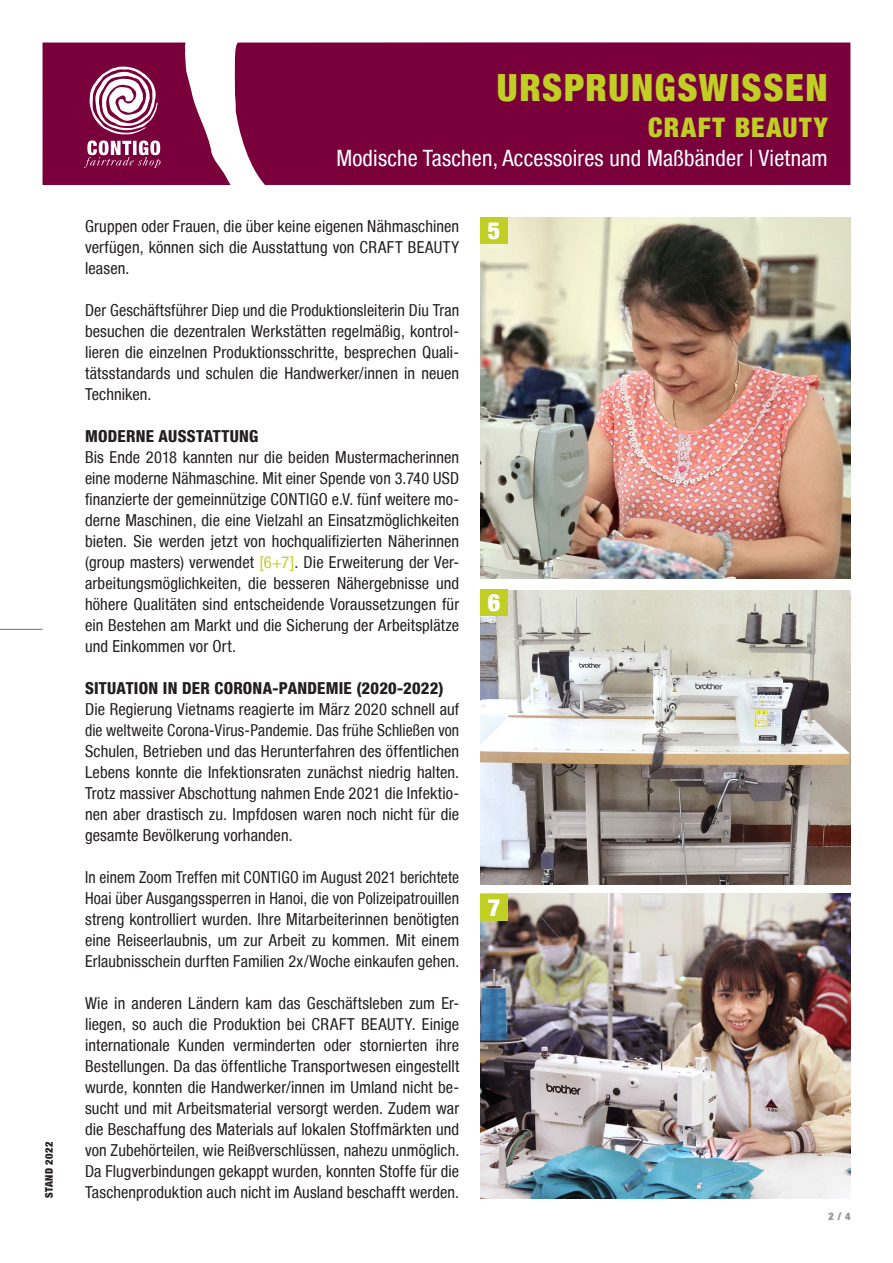
<style>
.page{position:relative;width:893px;height:1263px;background:#fff}
.page>*{position:absolute;margin:0;border:0;box-sizing:border-box;transform-origin:0 0}
.t1{font:900 condensed 37.5px "Helvetica Neue LT";letter-spacing:.045em;color:#c1ce23}
.t2{font:900 condensed 27px "Helvetica Neue LT";letter-spacing:.055em;color:#c1ce23}
.t3{font:900 condensed 24px "Helvetica Neue LT";color:#fff}
.t4{font:condensed 22.5px "Helvetica Neue LT";letter-spacing:.01em;color:#fff}
.t5{font:condensed 16.5px/21px "Helvetica Neue LT";letter-spacing:.005em;color:#231f20;text-align:justify}
.t6{font:condensed 16.5px/21px "Helvetica Neue LT";letter-spacing:.005em;color:#231f20;text-align:justify;scale:.95 1}
.t7{font:800 condensed 16.5px "Helvetica Neue LT";letter-spacing:.015em;color:#231f20}
.t8{font:900 condensed 10.5px "Helvetica Neue LT";letter-spacing:.05em;color:#231f20}
.t9{font:900 condensed 10.5px "Helvetica Neue LT";color:#939598}
.s1{color:#c1ce23}
</style>
<div class="page">
<div style="left:234px;top:42px;width:616px;height:143px;background:#7a003b"></div>
<svg style="left:43px;top:43px;width:188px;height:142px"></svg>
<hr style="left:0;top:629px;width:43px;height:1px;background:#808285">
<img style="left:480px;top:218px;width:370px;height:361px">
<img style="left:480px;top:591px;width:370px;height:293px">
<div style="left:480px;top:217px;width:28px;height:27px;background:#c1ce23"></div>
<div style="left:480px;top:589px;width:28px;height:27px;background:#c1ce23"></div>
<img style="left:480px;top:894px;width:370px;height:304px">
<div style="left:480px;top:894px;width:28px;height:26px;background:#c1ce23"></div>
<p class="t8" style="left:43px;top:1198px;width:59px;rotate:-90deg">STAND 2022</p>
<h1 class="t1" style="left:497px;top:65px;width:332px">URSPRUNGSWISSEN</h1>
<h2 class="t2" style="left:648px;top:111px;width:181px">CRAFT BEAUTY</h2>
<h3 class="t4" style="left:336px;top:145px;width:493px">Modische Taschen, Accessoires und Maßbänder | Vietnam</h3>
<p class="t5" style="left:85px;top:216px;width:376px">Gruppen oder Frauen, die über keine eigenen Nähmaschinen verfügen, können sich die Ausstattung von CRAFT BEAUTY leasen.</p>
<p class="t5" style="left:85px;top:300px;width:376px">Der Geschäftsführer Diep und die Produktionsleiterin Diu Tran besuchen die dezentralen Werkstätten regelmäßig, kontrol&shy;lieren die einzelnen Produktionsschritte, besprechen Quali&shy;tätsstandards und schulen die Handwerker/innen in neuen Techniken.</p>
<p class="t7" style="left:85px;top:426px;width:175px">MODERNE AUSSTATTUNG</p>
<p class="t5" style="left:85px;top:447px;width:376px">Bis Ende 2018 kannten nur die beiden Mustermacherinnen eine moderne Nähmaschine. Mit einer Spende von 3.740 USD finanzierte der gemeinnützige CONTIGO e.V. fünf weitere mo&shy;derne Maschinen, die eine Vielzahl an Einsatzmöglichkeiten bieten. Sie werden jetzt von hochqualifizierten Näherinnen (group masters) verwendet <span class="s1">[6+7]</span>. Die Erweiterung der Ver&shy;arbeitungsmöglichkeiten, die besseren Nähergebnisse und höhere Qualitäten sind entscheidende Voraussetzungen für ein Bestehen am Markt und die Sicherung der Arbeitsplätze und Einkommen vor Ort.</p>
<p class="t7" style="left:85px;top:678px;width:360px">SITUATION IN DER CORONA-PANDEMIE (2020-2022)</p>
<p class="t5" style="left:85px;top:699px;width:376px">Die Regierung Vietnams reagierte im März 2020 schnell auf die weltweite Corona-Virus-Pandemie. Das frühe Schließen von Schulen, Betrieben und das Herunterfahren des öffentlichen Lebens konnte die Infektionsraten zunächst niedrig halten.<br>Trotz massiver Abschottung nahmen Ende 2021 die Infektio&shy;nen aber drastisch zu. Impfdosen waren noch nicht für die gesamte Bevölkerung vorhanden.</p>
<p class="t6" style="left:85px;top:867px;width:395px">In einem Zoom Treffen mit CONTIGO im August 2021 berichtete Hoai über Ausgangssperren in Hanoi, die von Polizeipatrouillen streng kontrolliert wurden. Ihre Mitarbeiterinnen benötigten eine Reiseerlaubnis, um zur Arbeit zu kommen. Mit einem Erlaubnisschein durften Familien 2x/Woche einkaufen gehen.</p>
<p class="t5" style="left:85px;top:993px;width:376px">Wie in anderen Ländern kam das Geschäftsleben zum Er&shy;liegen, so auch die Produktion bei CRAFT BEAUTY. Einige internationale Kunden verminderten oder stornierten ihre Bestellungen. Da das öffentliche Transportwesen eingestellt wurde, konnten die Handwerker/innen im Umland nicht be&shy;sucht und mit Arbeitsmaterial versorgt werden. Zudem war die Beschaffung des Materials auf lokalen Stoffmärkten und von Zubehörteilen, wie Reißverschlüssen, nahezu unmöglich.<br>Da Flugverbindungen gekappt wurden, konnten Stoffe für die Taschenproduktion auch nicht im Ausland beschafft werden.</p>
<p class="t3" style="left:488px;top:215px;width:14px">5</p>
<p class="t3" style="left:488px;top:588px;width:14px">6</p>
<p class="t3" style="left:488px;top:892px;width:14px">7</p>
<p class="t9" style="left:828px;top:1209px;width:23px">2 / 4</p>
</div>
